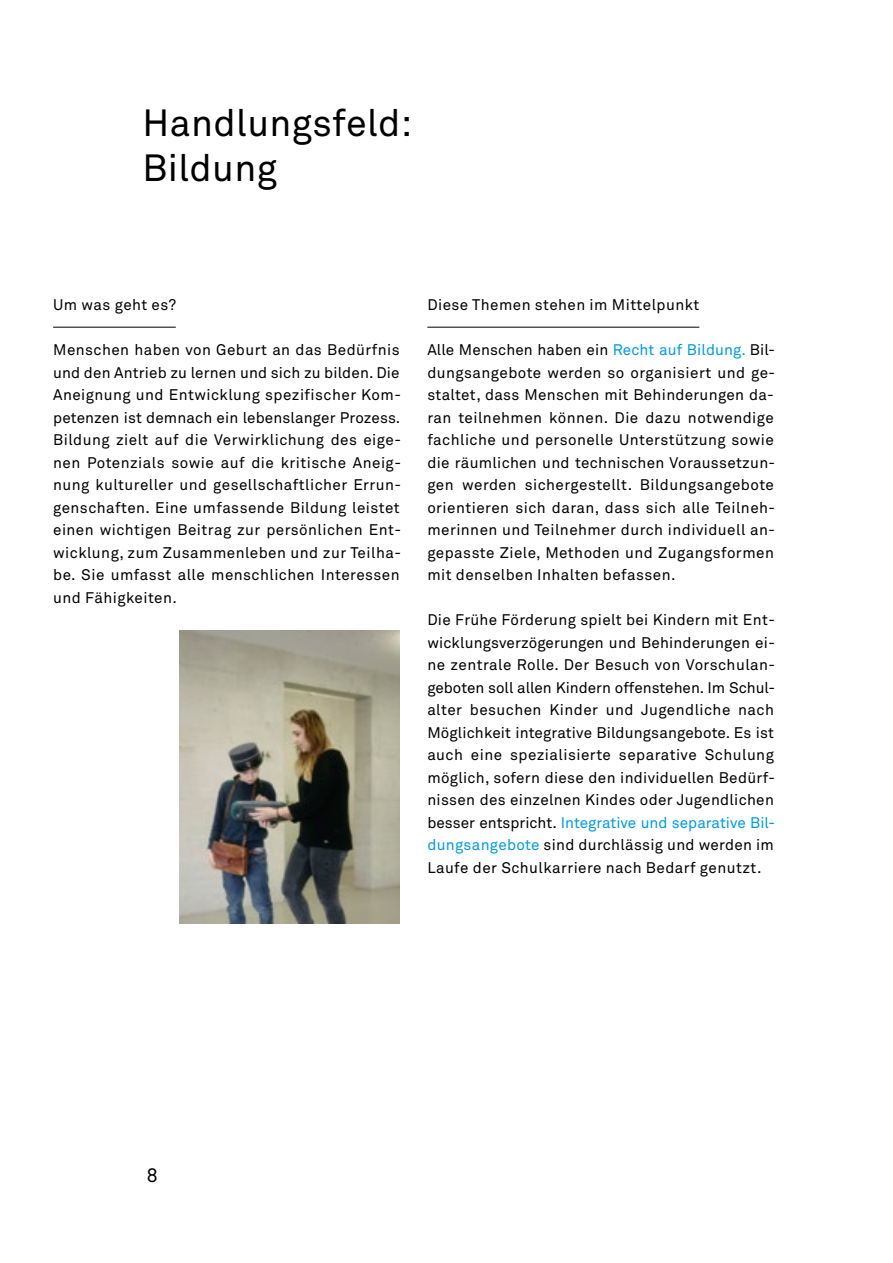
<style>
.page{position:relative;width:893px;height:1263px;background:#fff}
.page>*{position:absolute;margin:0;border:0;box-sizing:border-box;transform-origin:0 0}
.t1{font:37.5px/45px "Akkurat";letter-spacing:.01em;color:#000}
.t2{font:19.5px "Akkurat";color:#000}
.t3{font:15.15px/22.5px "Akkurat";letter-spacing:.03em;color:#000;text-align:justify}
.s1{color:#009bdf}
</style>
<div class="page">
<hr style="left:53px;top:327px;width:123px;height:1px;background:#000">
<hr style="left:427px;top:327px;width:272px;height:1px;background:#000">
<img style="left:180px;top:631px;width:220px;height:292px">
<h1 class="t1" style="left:142px;top:99px;width:271px">Handlungsfeld:<br>Bildung</h1>
<p class="t3" style="left:53px;top:293px;width:125px">Um was geht es?</p>
<p class="t3" style="left:53px;top:338px;width:349px">Menschen haben von Geburt an das Bedürfnis und den Antrieb zu lernen und sich zu bilden. Die Aneignung und Entwicklung spezifischer Kom&shy;petenzen ist demnach ein lebenslanger Prozess.<br>Bildung zielt auf die Verwirklichung des eige&shy;nen Potenzials sowie auf die kritische Aneig&shy;nung kultureller und gesellschaftlicher Errun&shy;genschaften. Eine umfassende Bildung leistet einen wichtigen Beitrag zur persönlichen Ent&shy;wicklung, zum Zusammenleben und zur Teilha&shy;be. Sie umfasst alle menschlichen Interessen und Fähigkeiten.</p>
<p class="t3" style="left:427px;top:293px;width:273px">Diese Themen stehen im Mittelpunkt</p>
<p class="t3" style="left:427px;top:338px;width:349px">Alle Menschen haben ein <span class="s1">Recht auf Bildung.</span> Bil&shy;dungsangebote werden so organisiert und ge&shy;staltet, dass Menschen mit Behinderungen da&shy;ran teilnehmen k önnen. Die dazu notwendige fachliche und personelle Unterstützung sowie die räumlichen und technischen Voraussetzun&shy;gen werden sichergestellt. Bildungsangebote orientieren sich daran, dass sich alle Teilneh&shy;merinnen und Teilnehmer durch individuell an&shy;gepasste Ziele, Methoden und Zugangsformen mit denselben Inhalten befassen.</p>
<p class="t3" style="left:427px;top:608px;width:349px">Die Fr ühe F örderung spielt bei Kindern mit Ent&shy;wicklungsverz ögerungen und Behinderungen ei&shy;ne zentrale Rolle. Der Besuch von Vorschulan&shy;geboten soll allen Kindern offenstehen. Im Schul&shy;alter besuchen Kinder und Jugendliche nach Möglichkeit integrative Bildungsangebote. Es ist auch eine spezialisierte separative Schulung möglich, sofern diese den individuellen Bedürf&shy;nissen des einzelnen Kindes oder Jugendlichen besser entspricht. <span class="s1">Integrative und separative Bil&shy;dungsangebote</span> sind durchlässig und werden im Laufe der Schulkarriere nach Bedarf genutzt.</p>
<p class="t2" style="left:147px;top:1163px;width:12px">8</p>
</div>
